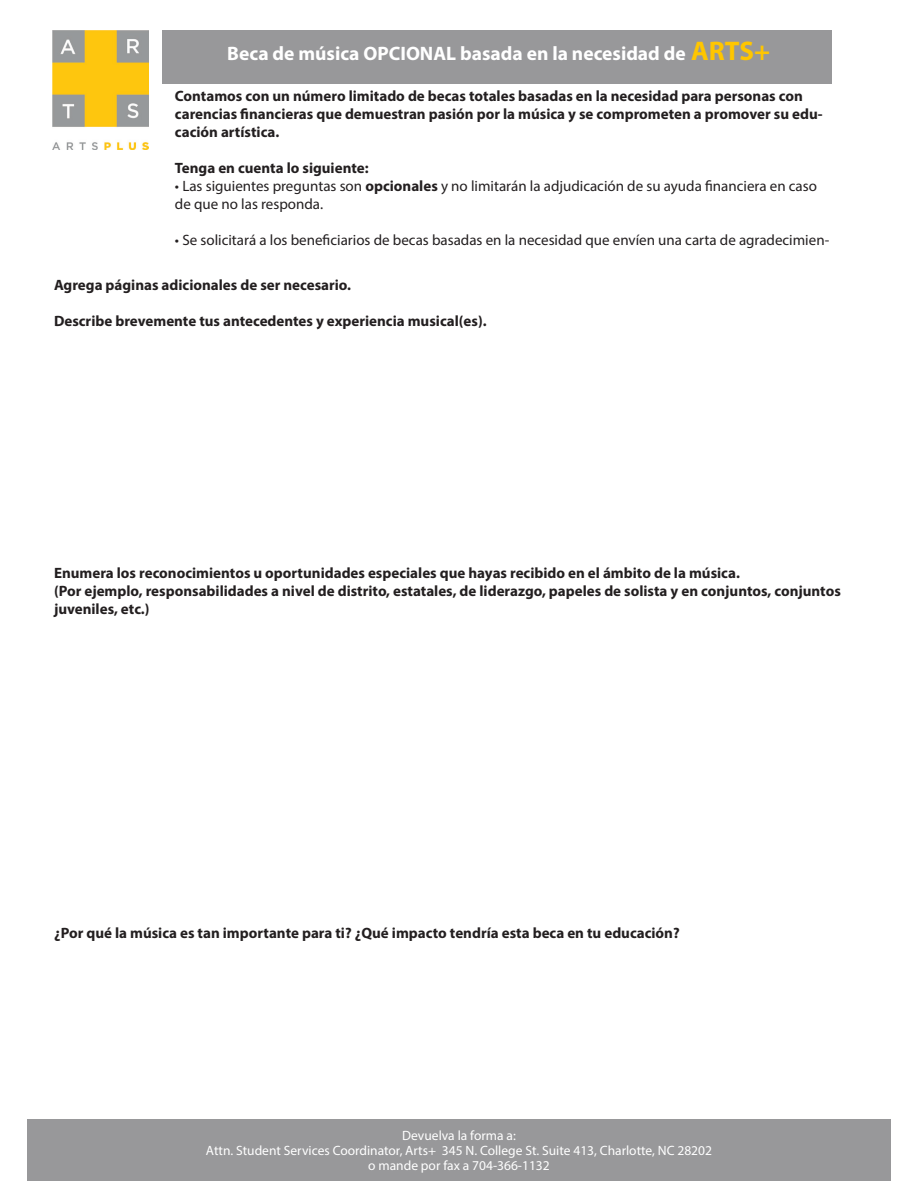
<style>
.page{position:relative;width:918px;height:1188px;background:#fff}
.page>*{position:absolute;margin:0;border:0;box-sizing:border-box;transform-origin:0 0}
.Paragraph_Style_2{font:700 19.5px "Myriad Pro";color:#fff}
.t1{font:700 15px/18px "Myriad Pro";color:#231f20}
.t2{font:15px/18px "Myriad Pro";color:#231f20}
.Paragraph_Style_2-2{font:13.5px "Myriad Pro";color:#fff}
.s1{font-size:27px;color:#ffc600}
.s2{font-weight:700}
</style>
<div class="page">
<div style="left:162px;top:30px;width:670px;height:53px;background:#98989a"></div>
<img style="left:52px;top:30px;width:97px;height:120px">
<div style="left:27px;top:1119px;width:864px;height:61px;background:#98989a"></div>
<p class="Paragraph_Style_2" style="left:227px;top:41px;width:544px">Beca de música OPCIONAL basada en la necesidad de <span class="s1">ARTS+</span></p>
<p class="t1" style="left:175px;top:87px;width:649px">Contamos con un número limitado de becas totales basadas en la necesidad para personas con carencias financieras que demuestran pasión por la música y se comprometen a promover su edu&shy;cación artística.</p>
<p class="t1" style="left:175px;top:159px;width:195px">Tenga en cuenta lo siguiente:</p>
<p class="t2" style="left:175px;top:177px;width:644px">• Las siguientes preguntas son <span class="s2">opcionales</span> y no limitarán la adjudicación de su ayuda financiera en caso de que no las responda.</p>
<p class="t2" style="left:175px;top:231px;width:656px">• Se solicitará a los beneficiarios de becas basadas en la necesidad que envíen una carta de agradecimien-</p>
<p class="t1" style="left:54px;top:276px;width:299px">Agrega páginas adicionales de ser necesario.</p>
<p class="t1" style="left:54px;top:312px;width:434px">Describe brevemente tus antecedentes y experiencia musical(es).</p>
<p class="t1" style="left:54px;top:564px;width:687px">Enumera los reconocimientos u oportunidades especiales que hayas recibido en el ámbito de la música.</p>
<p class="t1" style="left:54px;top:582px;width:788px">(Por ejemplo, responsabilidades a nivel de distrito, estatales, de liderazgo, papeles de solista y en conjuntos, conjuntos juveniles, etc.)</p>
<p class="t1" style="left:54px;top:924px;width:627px">¿Por qué la música es tan importante para ti? ¿Qué impacto tendría esta beca en tu educación?</p>
<p class="Paragraph_Style_2-2" style="left:402px;top:1127px;width:115px">Devuelva la forma a:</p>
<p class="Paragraph_Style_2-2" style="left:206px;top:1142px;width:508px">Attn. Student Services Coordinator, Arts+ 345 N. College St. Suite 413, Charlotte, NC 28202</p>
<p class="Paragraph_Style_2-2" style="left:368px;top:1157px;width:183px">o mande por fax a 704-366-1132</p>
</div>
